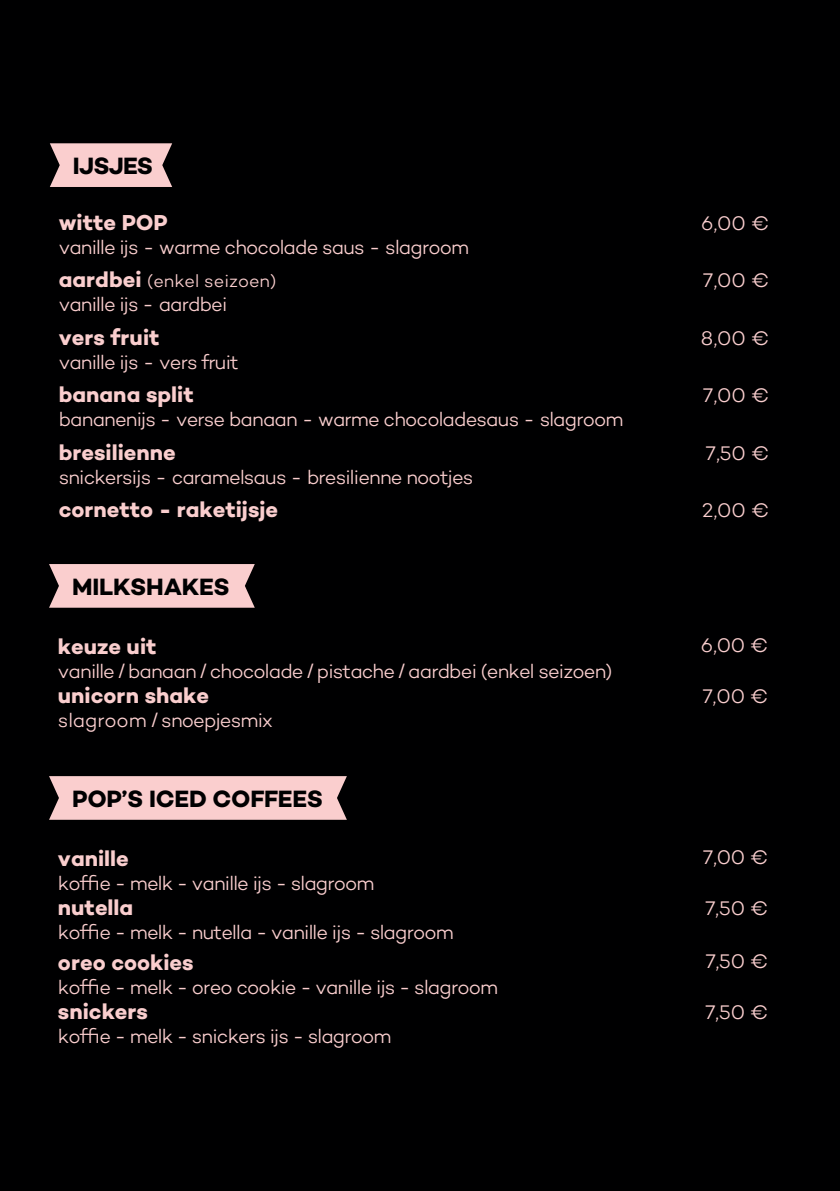
<style>
.page{position:relative;width:840px;height:1191px;background:#fff}
.page>*{position:absolute;margin:0;border:0;box-sizing:border-box;transform-origin:0 0}
.t1{font:24px "Campton Bold DEMO";letter-spacing:-.01em;color:#000001}
.t2{font:22px "Campton Bold DEMO";color:#facece}
.t3{font:20px "Campton Light DEMO";letter-spacing:-.04em;color:#facece}
.t4{font:18px "Campton Light DEMO";color:#facece}
.s1{font-family:"Campton Bold DEMO";font-size:22px}
.s2{font-family:"Helvetica"}
</style>
<div class="page">
<div style="left:0;top:0;width:839px;height:1191px;background:#000001"></div>
<svg style="left:50px;top:143px;width:122px;height:44px;background:#e4bcbc"></svg>
<svg style="left:49px;top:564px;width:206px;height:43px;background:#edc3c3"></svg>
<div style="left:49px;top:776px;width:298px;height:43px;background:#facece"></div>
<p class="t1" style="left:73px;top:152px;width:82px">IJSJES</p>
<p class="t2" style="left:59px;top:210px;width:110px">witte POP</p>
<p class="t3" style="left:59px;top:237px;width:412px">vanille ijs - warme chocolade saus - slagroom</p>
<p class="t4" style="left:59px;top:272px;width:219px"><span class="s1">aardbei</span> (enkel seizoen)</p>
<p class="t3" style="left:59px;top:294px;width:170px">vanille ijs - aardbei</p>
<p class="t2" style="left:59px;top:324px;width:102px">vers fruit</p>
<p class="t3" style="left:59px;top:351px;width:181px">vanille ijs - vers fruit</p>
<p class="t2" style="left:59px;top:382px;width:136px">banana split</p>
<p class="t3" style="left:59px;top:409px;width:566px">bananenijs - verse banaan - warme chocoladesaus - slagroom</p>
<p class="t2" style="left:59px;top:440px;width:118px">bresilienne</p>
<p class="t3" style="left:59px;top:467px;width:416px">snickersijs - caramelsaus - bresilienne nootjes</p>
<p class="t3" style="left:700px;top:213px;width:69px">6,00 €</p>
<p class="t3" style="left:703px;top:270px;width:67px">7,00 €</p>
<p class="t3" style="left:700px;top:327px;width:70px">8,00 €</p>
<p class="t3" style="left:703px;top:385px;width:67px">7,00 €</p>
<p class="t3" style="left:705px;top:443px;width:65px">7,50 €</p>
<p class="t2" style="left:59px;top:497px;width:221px">cornetto - raketijsje</p>
<p class="t3" style="left:701px;top:500px;width:68px">2,00 €</p>
<p class="t1" style="left:72px;top:573px;width:159px">MILKSHAKES</p>
<p class="t2" style="left:58px;top:633px;width:100px">keuze uit</p>
<p class="t3" style="left:58px;top:660px;width:555px">vanille <span class="s2">/</span> banaan <span class="s2">/</span> chocolade <span class="s2">/</span> pistache <span class="s2">/</span> aardbei (enkel seizoen)</p>
<p class="t2" style="left:58px;top:682px;width:152px">unicorn shake</p>
<p class="t3" style="left:58px;top:709px;width:216px">slagroom <span class="s2">/</span> snoepjesmix</p>
<p class="t1" style="left:72px;top:785px;width:252px">POP’S ICED COFFEES</p>
<p class="t2" style="left:58px;top:845px;width:72px">vanille</p>
<p class="t3" style="left:58px;top:872px;width:318px">koffie - melk - vanille ijs - slagroom</p>
<p class="t2" style="left:58px;top:894px;width:77px">nutella</p>
<p class="t3" style="left:58px;top:921px;width:397px">koffie - melk - nutella - vanille ijs - slagroom</p>
<p class="t2" style="left:58px;top:949px;width:137px">oreo cookies</p>
<p class="t3" style="left:58px;top:976px;width:441px">koffie - melk - oreo cookie - vanille ijs - slagroom</p>
<p class="t2" style="left:58px;top:998px;width:91px">snickers</p>
<p class="t3" style="left:58px;top:1025px;width:335px">koffie - melk - snickers ijs - slagroom</p>
<p class="t3" style="left:700px;top:634px;width:69px">6,00 €</p>
<p class="t3" style="left:702px;top:685px;width:67px">7,00 €</p>
<p class="t3" style="left:702px;top:846px;width:66px">7,00 €</p>
<p class="t3" style="left:705px;top:897px;width:64px">7,50 €</p>
<p class="t3" style="left:705px;top:950px;width:64px">7,50 €</p>
<p class="t3" style="left:705px;top:1001px;width:64px">7,50 €</p>
</div>
